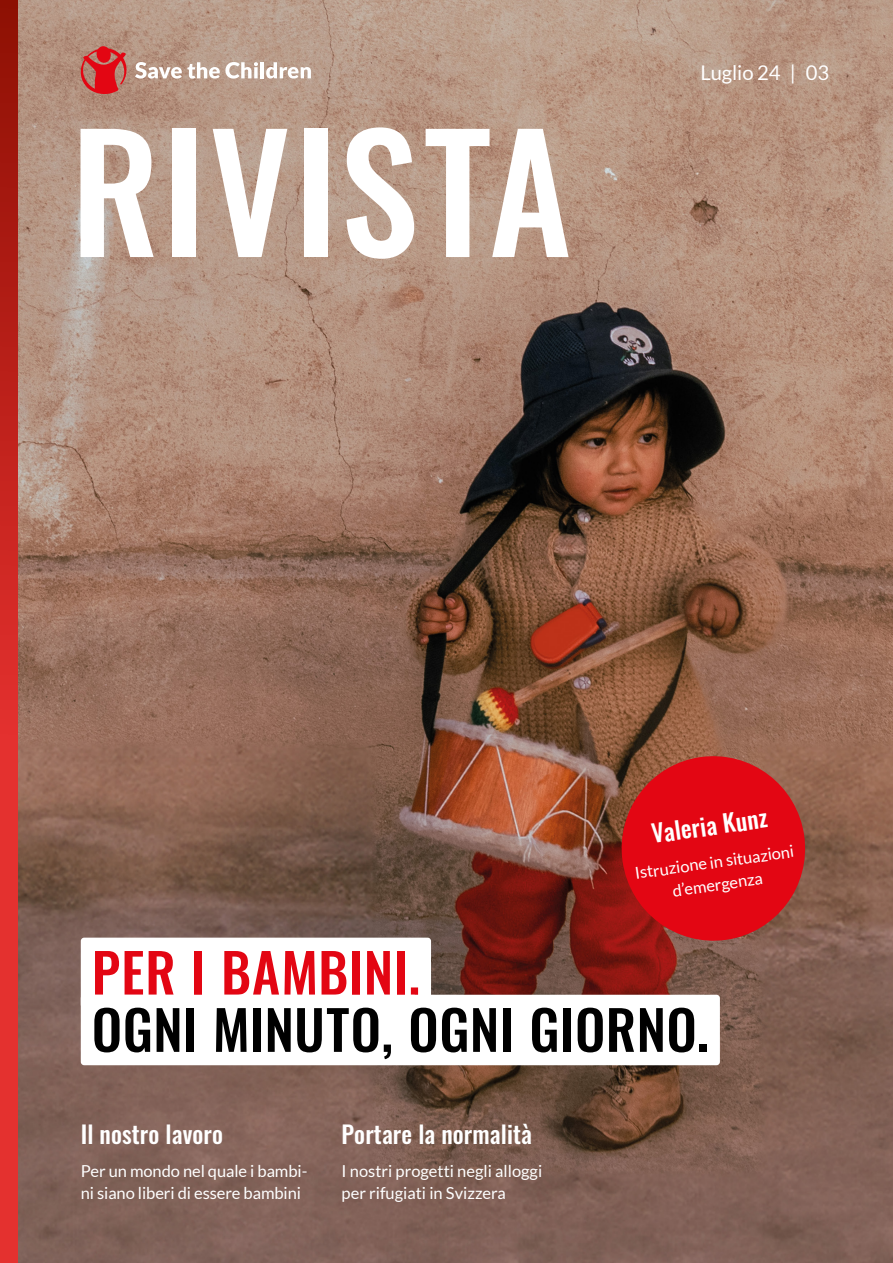
<style>
.page{position:relative;width:893px;height:1263px;background:#fff}
.page>*{position:absolute;margin:0;border:0;box-sizing:border-box;transform-origin:0 0}
.t1{font:500 158.25px "Oswald";letter-spacing:.02em;color:#fff}
.t2{font:500 54px "Oswald";letter-spacing:.005em;color:#000}
.t3{font:500 54px "Oswald";letter-spacing:.015em;color:#e30613}
.t4{font:500 24px "Oswald";letter-spacing:.005em;color:#fff}
.t5{font:20.25px "Lato";letter-spacing:-.005em;color:#fff}
.t6{font:16.5px/22.5px "Lato";letter-spacing:-.005em;color:#fff}
</style>
<div class="page">
<img style="left:17px;top:0;width:876px;height:1263px">
<svg style="left:615px;top:750px;width:196px;height:197px;background:#c71d20"></svg>
<div style="left:81px;top:938px;width:350px;height:70px;background:#fff;border-radius:3px"></div>
<div style="left:81px;top:995px;width:639px;height:70px;background:#fff;border-radius:3px"></div>
<svg style="left:135px;top:62px;width:123px;height:17px"></svg>
<hr style="left:261px;top:62px;width:3px;height:16px;background:#fff">
<svg style="left:266px;top:62px;width:45px;height:17px"></svg>
<svg style="left:81px;top:46px;width:47px;height:48px;background:#ca4845"></svg>
<svg style="left:0;top:0;width:17px;height:1263px;background:#ca2622"></svg>
<h1 class="t1" style="left:71px;top:52px;width:502px">RIVISTA</h1>
<p class="t5" style="left:700px;top:61px;width:130px">Luglio 24 | 03</p>
<h3 class="t4" style="left:649px;top:812px;width:118px;rotate:-8deg">Valeria Kunz</h3>
<p class="t6" style="left:633px;top:862px;width:162px;text-align:center;rotate:-8deg">Istruzione in situazioni d’emergenza</p>
<h2 class="t3" style="left:92px;top:925px;width:330px">PER I BAMBINI,</h2>
<h2 class="t2" style="left:92px;top:982px;width:619px">OGNI MINUTO, OGNI GIORNO.</h2>
<h3 class="t4" style="left:81px;top:1112px;width:144px">Il nostro lavoro</h3>
<p class="t6" style="left:81px;top:1159px;width:228px">Per un mondo nel quale i bambi&shy;ni siano liberi di essere bambini</p>
<h3 class="t4" style="left:342px;top:1112px;width:192px">Portare la normalità</h3>
<p class="t6" style="left:342px;top:1159px;width:202px">I nostri progetti negli alloggi per rifugiati in Svizzera</p>
</div>
